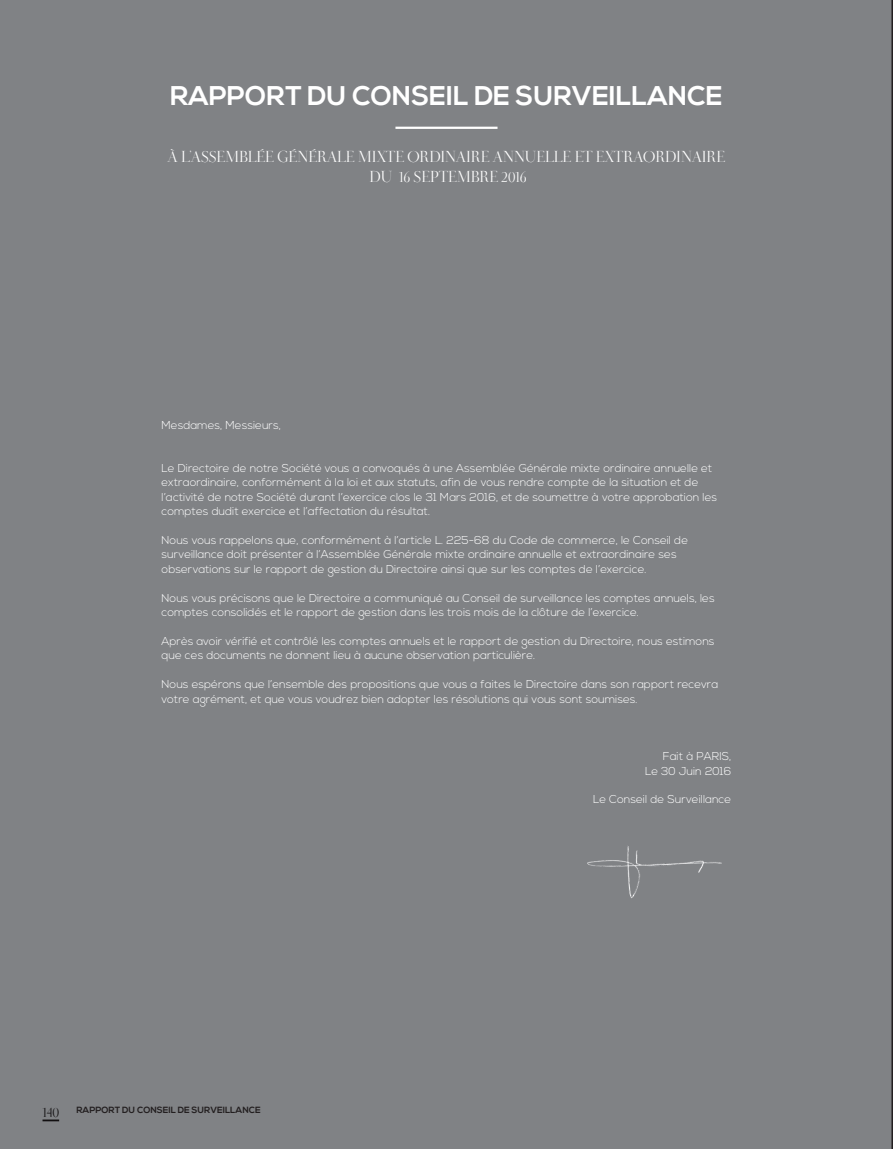
<style>
.page{position:relative;width:893px;height:1149px;background:#fff}
.page>*{position:absolute;margin:0;border:0;box-sizing:border-box;transform-origin:0 0}
.t1{font:700 27px "Nexa";color:#fff}
.t2{font:16.5px "Didot Display";color:#fff}
.t3{font:15px "Didot Display";color:#231f20}
.Contenu{font:300 11.4px/14.4px "Nexa";color:#fff}
.t4{font:700 9px "Nexa";color:#231f20}
</style>
<div class="page">
<div style="left:0;top:0;width:893px;height:1148px;background:#808285"></div>
<hr style="left:395px;top:127px;width:102px;height:2px;background:#fff">
<img style="left:587px;top:845px;width:134px;height:53px">
<p class="t1" style="left:170px;top:80px;width:554px">RAPPORT DU CONSEIL DE SURVEILLANCE</p>
<p class="t2" style="left:168px;top:146px;width:559px">À L’ASSEMBLÉE GÉNÉRALE MIXTE ORDINAIRE ANNUELLE ET EXTRAORDINAIRE</p>
<p class="t2" style="left:369px;top:166px;width:159px">DU 16 SEPTEMBRE 2016</p>
<p class="Contenu" style="left:162px;top:418px;width:121px">Mesdames, Messieurs,</p>
<p class="Contenu" style="left:162px;top:461px;width:557px">Le Directoire de notre Société vous a convoqués à une Assemblée Générale mixte ordinaire annuelle et extraordinaire, conformément à la loi et aux statuts, afin de vous rendre compte de la situation et de l’activité de notre Société durant l’exercice clos le 31 Mars 2016, et de soumettre à votre approbation les comptes dudit exercice et l’affectation du résultat.</p>
<p class="Contenu" style="left:162px;top:533px;width:528px">Nous vous rappelons que, conformément à l’article L. 225-68 du Code de commerce, le Conseil de surveillance doit présenter à l’Assemblée Générale mixte ordinaire annuelle et extraordinaire ses observations sur le rapport de gestion du Directoire ainsi que sur les comptes de l’exercice.</p>
<p class="Contenu" style="left:162px;top:591px;width:555px">Nous vous précisons que le Directoire a communiqué au Conseil de surveillance les comptes annuels, les comptes consolidés et le rapport de gestion dans les trois mois de la clôture de l’exercice.</p>
<p class="Contenu" style="left:162px;top:634px;width:554px">Après avoir vérifié et contrôlé les comptes annuels et le rapport de gestion du Directoire, nous estimons que ces documents ne donnent lieu à aucune observation particulière.</p>
<p class="Contenu" style="left:162px;top:677px;width:558px">Nous espérons que l’ensemble des propositions que vous a faites le Directoire dans son rapport recevra votre agrément, et que vous voudrez bien adopter les résolutions qui vous sont soumises.</p>
<p class="Contenu" style="left:663px;top:749px;width:70px">Fait à PARIS,</p>
<p class="Contenu" style="left:645px;top:763px;width:88px">Le 30 Juin 2016</p>
<p class="Contenu" style="left:593px;top:792px;width:140px">Le Conseil de Surveillance</p>
<h3 class="t3" style="left:43px;top:1101px;width:18px">140</h3>
<p class="t4" style="left:77px;top:1104px;width:186px">RAPPORT DU CONSEIL DE SURVEILLANCE</p>
</div>
